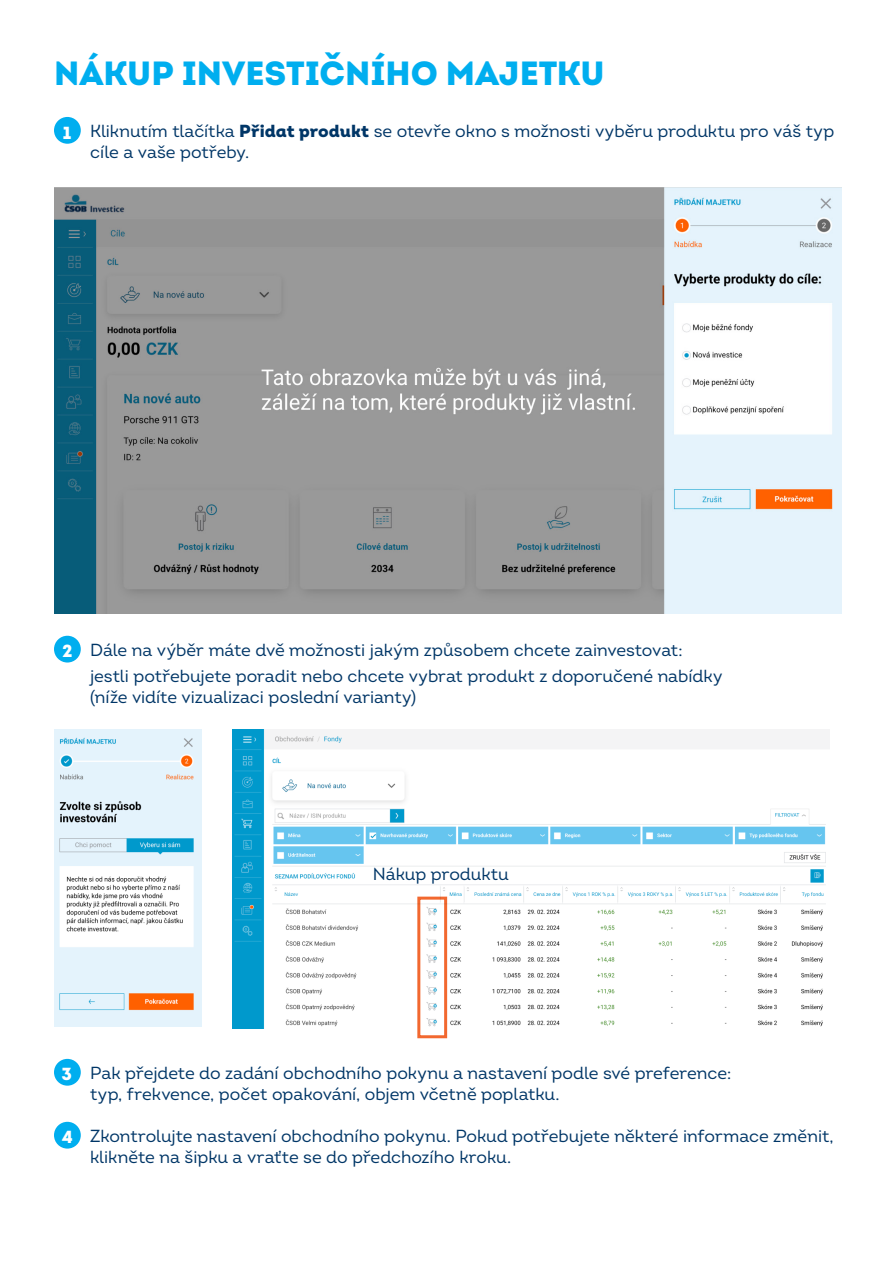
<style>
.page{position:relative;width:893px;height:1263px;background:#fff}
.page>*{position:absolute;margin:0;border:0;box-sizing:border-box;transform-origin:0 0}
.t1{font:33.45px "Intro Black Alt";color:#00aeef}
.t2{font:17.55px/21px "Intro";letter-spacing:-.005em;color:#003667}
.t3{font:17.55px "Intro Black Alt";color:#fff}
.s1{font-family:"Intro Black Alt"}
</style>
<div class="page">
<div style="left:54px;top:117px;width:27px;height:27px;background:#00aeef;border-radius:50%"></div>
<div style="left:54px;top:636px;width:27px;height:26px;background:#00aeef;border-radius:50%"></div>
<div style="left:54px;top:1059px;width:27px;height:27px;background:#00aeef;border-radius:50%"></div>
<div style="left:54px;top:1122px;width:27px;height:26px;background:#00aeef;border-radius:50%"></div>
<img style="left:54px;top:188px;width:787px;height:426px">
<img style="left:54px;top:730px;width:147px;height:297px">
<img style="left:232px;top:730px;width:597px;height:298px">
<div style="left:417px;top:897px;width:30px;height:141px;border:3px solid #f2682f"></div>
<p class="t1" style="left:54px;top:52px;width:552px">NÁKUP INVESTIČNÍHO MAJETKU</p>
<p class="t3" style="left:62px;top:121px;width:13px">1</p>
<p class="t2" style="left:90px;top:120px;width:746px">Kliknutím tlačítka <span class="s1">Přidat produkt</span> se otevře okno s možnosti vyběru produktu pro váš typ cíle a vaše potřeby.</p>
<p class="t3" style="left:62px;top:640px;width:13px">2</p>
<p class="t2" style="left:90px;top:639px;width:594px">Dále na výběr máte dvě možnosti jakým způsobem chcete zainvestovat:</p>
<p class="t2" style="left:90px;top:665px;width:634px">jestli potřebujete poradit nebo chcete vybrat produkt z doporučené nabídky (níže vidíte vizualizaci poslední varianty)</p>
<p class="t2" style="left:373px;top:864px;width:137px">Nákup produktu</p>
<p class="t3" style="left:62px;top:1063px;width:13px">3</p>
<p class="t3" style="left:62px;top:1126px;width:13px">4</p>
<p class="t2" style="left:90px;top:1062px;width:643px">Pak přejdete do zadání obchodního pokynu a nastavení podle své preference: typ, frekvence, počet opakování, objem včetně poplatku.</p>
<p class="t2" style="left:90px;top:1125px;width:745px">Zkontrolujte nastavení obchodního pokynu. Pokud potřebujete některé informace změnit, klikněte na šipku a vraťte se do předchozího kroku.</p>
</div>
